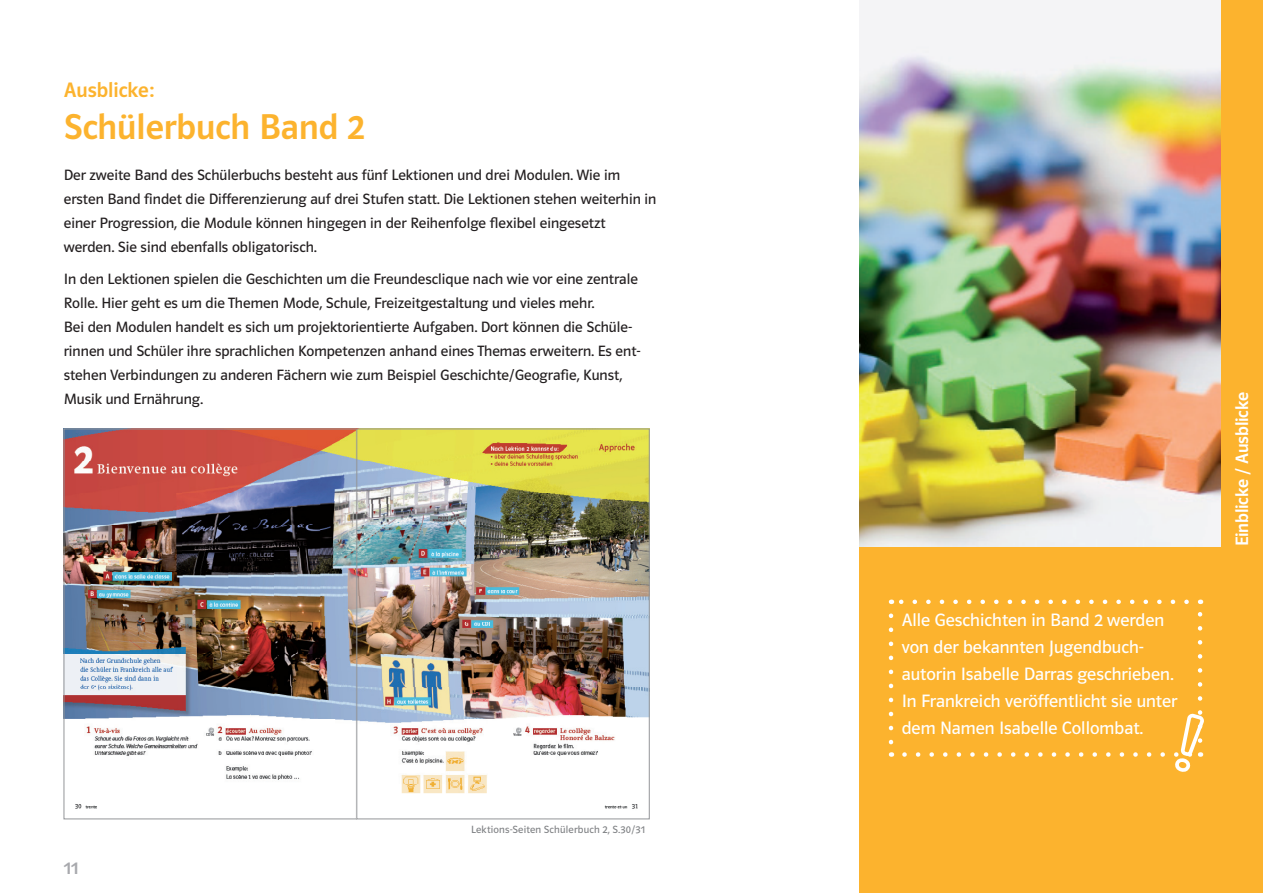
<style>
.page{position:relative;width:1263px;height:893px;background:#fff}
.page>*{position:absolute;margin:0;border:0;box-sizing:border-box;transform-origin:0 0}
.t1{font:36px "Polo ST11 K Krftg";color:#fcb32e}
.t2{font:21px "Polo ST11 K Krftg";color:#fcb32e}
.t3{font:18px/27px "Polo ST11 K Buch";color:#fff}
.t4{font:18px "Polo ST11 K Krftg";letter-spacing:-.01em;color:#fff}
.t5{font:18px "Polo ST11 K Krftg";color:#a8a9ad}
.t6{font:15px/24px "Polo ST11 K Buch";color:#231f20}
.t7{font:10.5px "Polo ST11 K Buch";letter-spacing:.02em;color:#808285}
</style>
<div class="page">
<div style="left:859px;top:0;width:361px;height:893px;background:#fcb32e"></div>
<div style="left:1220px;top:0;width:43px;height:893px;background:#fcb32e"></div>
<img style="left:859px;top:0;width:361px;height:546px">
<img style="left:66px;top:431px;width:289px;height:378px">
<div style="left:64px;top:429px;width:293px;height:390px;border:1px solid #939598"></div>
<img style="left:359px;top:431px;width:288px;height:378px">
<div style="left:357px;top:429px;width:292px;height:390px;border:1px solid #939598"></div>
<svg style="left:889px;top:600px;width:315px;height:157px"></svg>
<h2 class="t2" style="left:64px;top:79px;width:92px">Ausblicke:</h2>
<h1 class="t1" style="left:64px;top:107px;width:302px">Schülerbuch Band 2</h1>
<p class="t6" style="left:64px;top:163px;width:594px">Der zweite Band des Schülerbuchs besteht aus fünf Lektionen und drei Modulen. Wie im ersten Band findet die Differenzierung auf drei Stufen statt. Die Lektionen stehen weiterhin in einer Progression, die Module können hingegen in der Reihenfolge flexibel eingesetzt werden. Sie sind ebenfalls obligatorisch.</p>
<p class="t6" style="left:64px;top:267px;width:578px">In den Lektionen spielen die Geschichten um die Freundesclique nach wie vor eine zentrale Rolle. Hier geht es um die Themen Mode, Schule, Freizeitgestaltung und vieles mehr.<br>Bei den Modulen handelt es sich um projektorientierte Aufgaben. Dort können die Schüle&shy;rinnen und Schüler ihre sprachlichen Kompetenzen anhand eines Themas erweitern. Es ent&shy;stehen Verbindungen zu anderen Fächern wie zum Beispiel Geschichte/Geografie, Kunst, Musik und Ernährung.</p>
<p class="t5" style="left:64px;top:858px;width:16px">11</p>
<p class="t7" style="left:471px;top:824px;width:176px">Lektions-Seiten Schülerbuch 2, S.30/31</p>
<p class="t3" style="left:902px;top:607px;width:277px">Alle Geschichten in Band 2 werden von der bekannten Jugendbuch&shy;autorin Isabelle Darras geschrieben.<br>In Frankreich veröffentlicht sie unter dem Namen Isabelle Collombat.</p>
<p class="t4" style="left:1232px;top:546px;width:156px;rotate:-90deg">Einblicke / Ausblicke</p>
</div>
